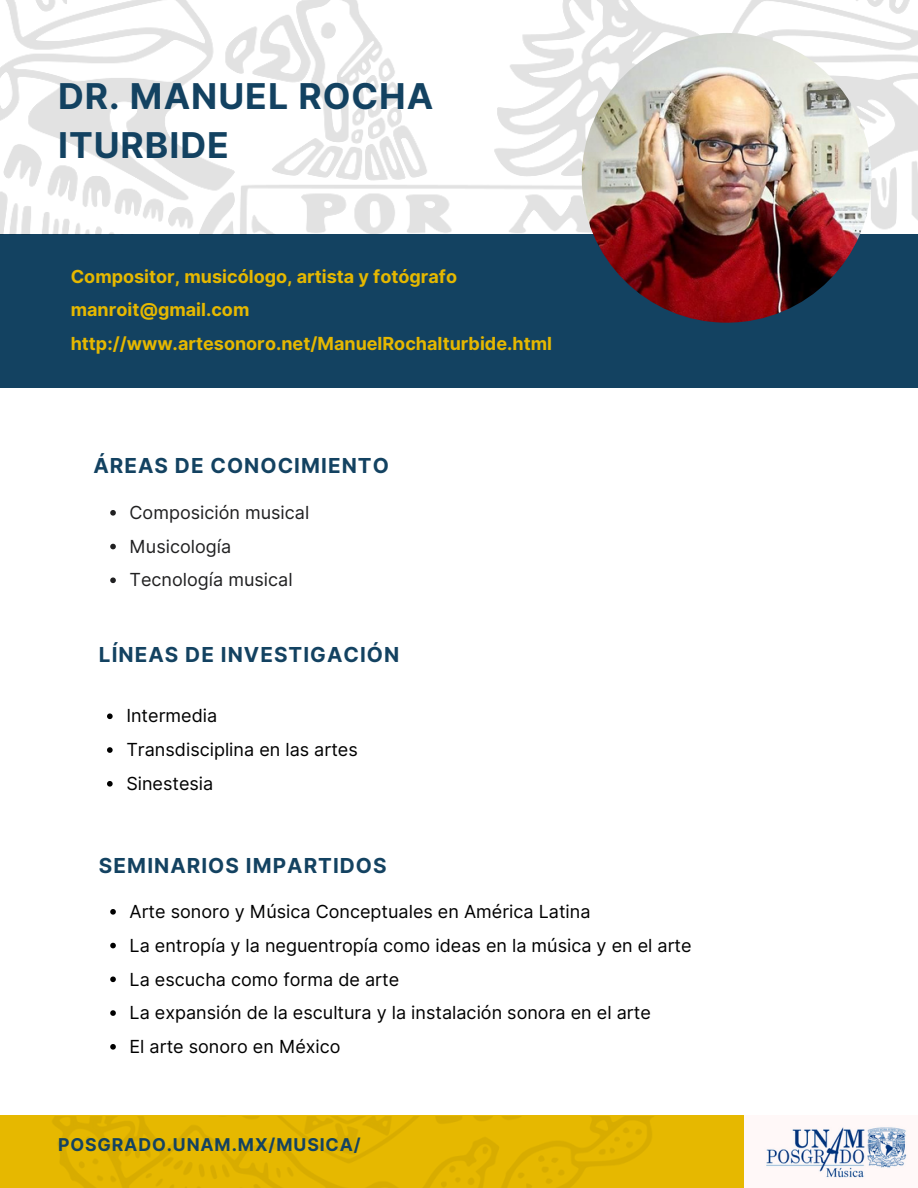
<style>
.page{position:relative;width:918px;height:1188px;background:#fff}
.page>*{position:absolute;margin:0;border:0;box-sizing:border-box;transform-origin:0 0}
.t1{font:700 35.55px/49.5px "Inter";letter-spacing:.025em;color:#134261}
.t2{font:700 20.7px "Inter";letter-spacing:.05em;color:#134261}
.t3{font:18px/33.8px "Inter";color:#000}
.t4{font:700 18px/33.8px "Inter";color:#e6b800}
.t5{font:18px/33.8px "Inter";color:#202021}
.t6{font:700 17.7px "Inter";letter-spacing:.05em;color:#134261}
</style>
<div class="page">
<div style="left:0;top:1115px;width:751px;height:73px;background:linear-gradient(to right,#e2b400,#e4b703)"></div>
<div style="left:0;top:234px;width:918px;height:153px;background:#134261"></div>
<img style="left:0;top:0;width:918px;height:234px">
<img style="left:582px;top:33px;width:289px;height:290px;border-radius:50%">
<img style="left:745px;top:1115px;width:162px;height:73px">
<svg style="left:110px;top:510px;width:6px;height:6px"></svg>
<svg style="left:110px;top:544px;width:6px;height:5px"></svg>
<svg style="left:110px;top:577px;width:6px;height:6px"></svg>
<svg style="left:107px;top:713px;width:6px;height:6px"></svg>
<svg style="left:107px;top:747px;width:6px;height:6px"></svg>
<svg style="left:107px;top:781px;width:6px;height:6px"></svg>
<svg style="left:110px;top:909px;width:6px;height:6px"></svg>
<svg style="left:110px;top:943px;width:6px;height:5px"></svg>
<svg style="left:110px;top:977px;width:6px;height:5px"></svg>
<svg style="left:110px;top:1010px;width:6px;height:6px"></svg>
<svg style="left:110px;top:1044px;width:6px;height:6px"></svg>
<h1 class="t1" style="left:58px;top:71px;width:377px">DR. MANUEL ROCHA<br>ITURBIDE</h1>
<p class="t4" style="left:71px;top:259px;width:483px">Compositor, musicólogo, artista y fotógrafo manroit@gmail.com http://www.artesonoro.net/ManuelRochaIturbide.html</p>
<p class="t2" style="left:93px;top:453px;width:297px">ÁREAS DE CONOCIMIENTO</p>
<p class="t5" style="left:130px;top:496px;width:181px">Composición musical<br>Musicología<br>Tecnología musical</p>
<p class="t2" style="left:99px;top:643px;width:302px">LÍNEAS DE INVESTIGACIÓN</p>
<p class="t3" style="left:126px;top:699px;width:233px">Intermedia<br>Transdisciplina en las artes<br>Sinestesia</p>
<p class="t2" style="left:99px;top:853px;width:289px">SEMINARIOS IMPARTIDOS</p>
<p class="t3" style="left:130px;top:895px;width:564px">Arte sonoro y Música Conceptuales en América Latina<br>La entropía y la neguentropía como ideas en la música y en el arte La escucha como forma de arte<br>La expansión de la escultura y la instalación sonora en el arte<br>El arte sonoro en México</p>
<p class="t6" style="left:58px;top:1134px;width:304px">POSGRADO.UNAM.MX/MUSICA/</p>
</div>
